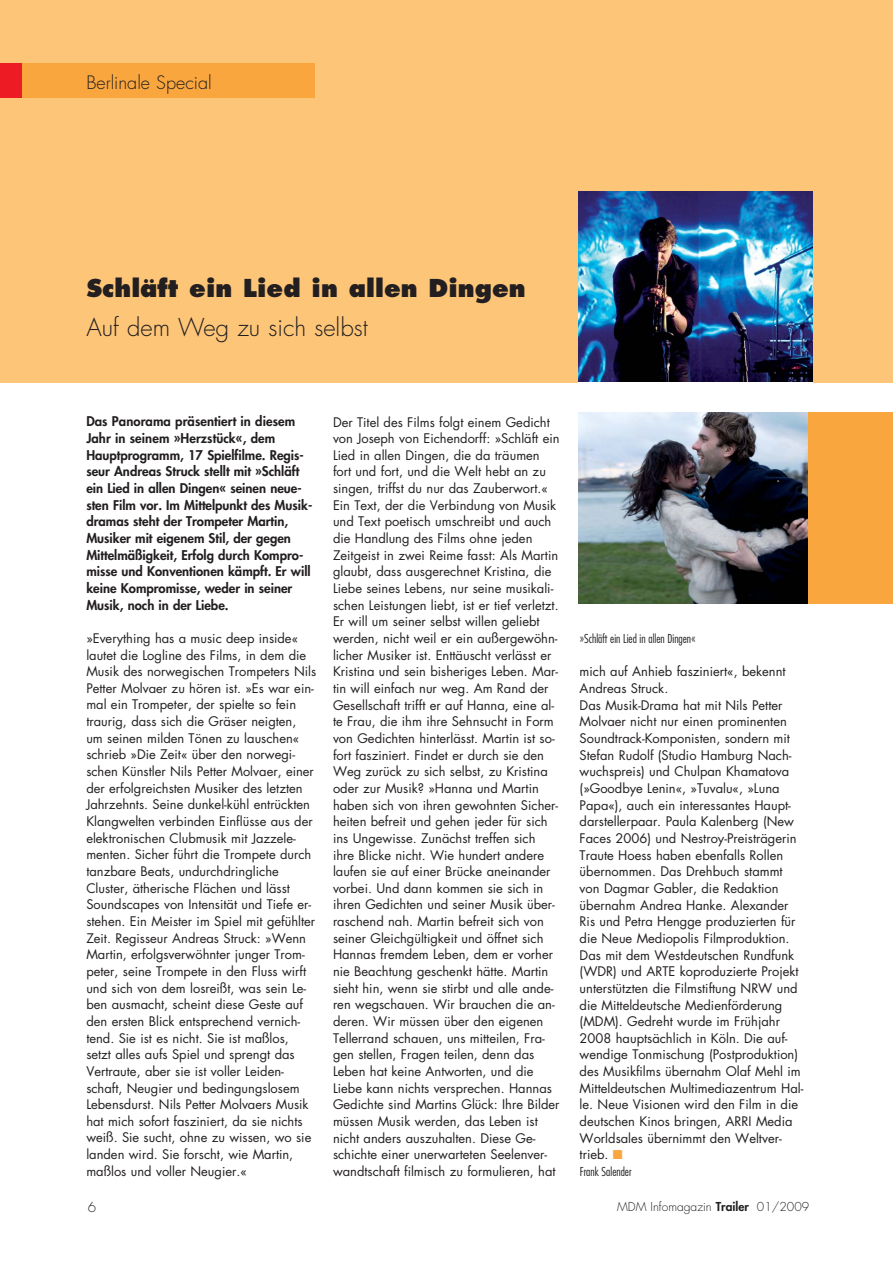
<style>
.page{position:relative;width:893px;height:1263px;background:#fff}
.page>*{position:absolute;margin:0;border:0;box-sizing:border-box;transform-origin:0 0}
.t1{font:800 24px "Futura LT";color:#231f20}
.t2{font:300 24px "Futura";color:#231f20}
.t3{font:300 18px "Futura";color:#231f20}
.t4{font:300 13.5px "Futura";color:#231f20}
.t5{font:800 13.05px/16.6px "Futura";color:#231f20}
.t6{font:12.9px/16.6px "Futura LT";color:#231f20}
.t7{font:300 condensed 12px "Futura";color:#231f20}
.t8{font:300 12px "Futura";color:#231f20}
.s1{color:#faa63f}
.s2{font-weight:800}
</style>
<div class="page">
<div style="left:578px;top:413px;width:314px;height:191px;background:#faa63f"></div>
<div style="left:0;top:0;width:892px;height:383px;background:#fdc578"></div>
<div style="left:0;top:64px;width:314px;height:34px;background:#faa63f"></div>
<div style="left:0;top:64px;width:21px;height:34px;background:#ed1c24"></div>
<img style="left:578px;top:413px;width:230px;height:191px">
<img style="left:578px;top:191px;width:235px;height:191px">
<h2 class="t3" style="left:86px;top:74px;width:127px">Berlinale Special</h2>
<h1 class="t1" style="left:86px;top:278px;width:441px">Schläft ein Lied in allen Dingen</h1>
<h1 class="t2" style="left:86px;top:317px;width:283px">Auf dem Weg zu sich selbst</h1>
<p class="t5" style="left:86px;top:414px;width:227px">Das Panorama präsentiert in diesem Jahr in seinem »Herzstück«, dem Hauptprogramm, 17 Spielfilme. Regis&shy;seur Andreas Struck stellt mit »Schläft ein Lied in allen Dingen« seinen neue&shy;sten Film vor. Im Mittelpunkt des Musik&shy;dramas steht der Trompeter Martin, Musiker mit eigenem Stil, der gegen Mittelmäßigkeit, Erfolg durch Kompro&shy;misse und Konventionen kämpft. Er will keine Kompromisse, weder in seiner Musik, noch in der Liebe.</p>
<p class="t6" style="left:86px;top:631px;width:231px">»Everything has a music deep inside« lautet die Logline des Films, in dem die Musik des norwegischen Trompeters Nils Petter Molvaer zu hören ist. »Es war ein&shy;mal ein Trompeter, der spielte so fein traurig, dass sich die Gräser neigten,<br>um seinen milden Tönen zu lauschen« schrieb »Die Zeit« über den norwegi&shy;schen Künstler Nils Petter Molvaer, einer der erfolgreichsten Musiker des letzten Jahrzehnts. Seine dunkel-kühl entrückten Klangwelten verbinden Einflüsse aus der elektronischen Clubmusik mit Jazzele&shy;menten. Sicher führt die Trompete durch tanzbare Beats, undurchdringliche Cluster, ätherische Flächen und lässt Soundscapes von Intensität und Tiefe er&shy;stehen. Ein Meister im Spiel mit gefühlter Zeit. Regisseur Andreas Struck: »Wenn Martin, erfolgsverwöhnter junger Trom&shy;peter, seine Trompete in den Fluss wirft und sich von dem losreißt, was sein Le&shy;ben ausmacht, scheint diese Geste auf den ersten Blick entsprechend vernich&shy;tend. Sie ist es nicht. Sie ist maßlos, setzt alles aufs Spiel und sprengt das Vertraute, aber sie ist voller Leiden&shy;schaft, Neugier und bedingungslosem Lebensdurst. Nils Petter Molvaers Musik hat mich sofort fasziniert, da sie nichts weiß. Sie sucht, ohne zu wissen, wo sie landen wird. Sie forscht, wie Martin, maßlos und voller Neugier.«</p>
<p class="t6" style="left:333px;top:415px;width:228px">Der Titel des Films folgt einem Gedicht von Joseph von Eichendorff: »Schläft ein Lied in allen Dingen, die da träumen fort und fort, und die Welt hebt an zu singen, triffst du nur das Zauberwort.« Ein Text, der die Verbindung von Musik und Text poetisch umschreibt und auch die Handlung des Films ohne jeden Zeitgeist in zwei Reime fasst: Als Martin glaubt, dass ausgerechnet Kristina, die Liebe seines Lebens, nur seine musikali&shy;schen Leistungen liebt, ist er tief verletzt.<br>Er will um seiner selbst willen geliebt werden, nicht weil er ein außergewöhn&shy;licher Musiker ist. Enttäuscht verlässt er Kristina und sein bisheriges Leben. Mar&shy;tin will einfach nur weg. Am Rand der Gesellschaft trifft er auf Hanna, eine al&shy;te Frau, die ihm ihre Sehnsucht in Form von Gedichten hinterlässt. Martin ist so&shy;fort fasziniert. Findet er durch sie den Weg zurück zu sich selbst, zu Kristina oder zur Musik? »Hanna und Martin haben sich von ihren gewohnten Sicher&shy;heiten befreit und gehen jeder für sich ins Ungewisse. Zunächst treffen sich ihre Blicke nicht. Wie hundert andere laufen sie auf einer Brücke aneinander vorbei. Und dann kommen sie sich in ihren Gedichten und seiner Musik über&shy;raschend nah. Martin befreit sich von seiner Gleichgültigkeit und öffnet sich Hannas fremdem Leben, dem er vorher nie Beachtung geschenkt hätte. Martin sieht hin, wenn sie stirbt und alle ande&shy;ren wegschauen. Wir brauchen die an&shy;deren. Wir müssen über den eigenen Tellerrand schauen, uns mitteilen, Fra&shy;gen stellen, Fragen teilen, denn das Leben hat keine Antworten, und die Liebe kann nichts versprechen. Hannas Gedichte sind Martins Glück: Ihre Bilder müssen Musik werden, das Leben ist nicht anders auszuhalten. Diese Ge&shy;schichte einer unerwarteten Seelenver&shy;wandtschaft filmisch zu formulieren, hat</p>
<p class="t7" style="left:580px;top:633px;width:118px">»Schläft ein Lied in allen Dingen«</p>
<p class="t6" style="left:580px;top:665px;width:225px">mich auf Anhieb fasziniert«, bekennt Andreas Struck.<br>Das Musik-Drama hat mit Nils Petter Molvaer nicht nur einen prominenten Soundtrack-Komponisten, sondern mit Stefan Rudolf (Studio Hamburg Nach&shy;wuchspreis) und Chulpan Khamatova (»Goodbye Lenin«, »Tuvalu«, »Luna Papa«), auch ein interessantes Haupt&shy;darstellerpaar. Paula Kalenberg (New Faces 2006) und Nestroy-Preisträgerin Traute Hoess haben ebenfalls Rollen übernommen. Das Drehbuch stammt von Dagmar Gabler, die Redaktion übernahm Andrea Hanke. Alexander Ris und Petra Hengge produzierten für die Neue Mediopolis Filmproduktion.<br>Das mit dem Westdeutschen Rundfunk (WDR) und ARTE koproduzierte Projekt unterstützten die Filmstiftung NRW und die Mitteldeutsche Medienförderung (MDM). Gedreht wurde im Frühjahr 2008 hauptsächlich in Köln. Die auf&shy;wendige Tonmischung (Postproduktion) des Musikfilms übernahm Olaf Mehl im Mitteldeutschen Multimediazentrum Hal&shy;le. Neue Visionen wird den Film in die deutschen Kinos bringen, ARRI Media Worldsales übernimmt den Weltver&shy;trieb. <span class="s1">■</span></p>
<p class="t7" style="left:580px;top:1166px;width:53px">Frank Salender</p>
<p class="t4" style="left:88px;top:1201px;width:10px">6</p>
<p class="t8" style="left:617px;top:1201px;width:194px">MDM Infomagazin <span class="s2">Trailer</span> 01/2009</p>
</div>
